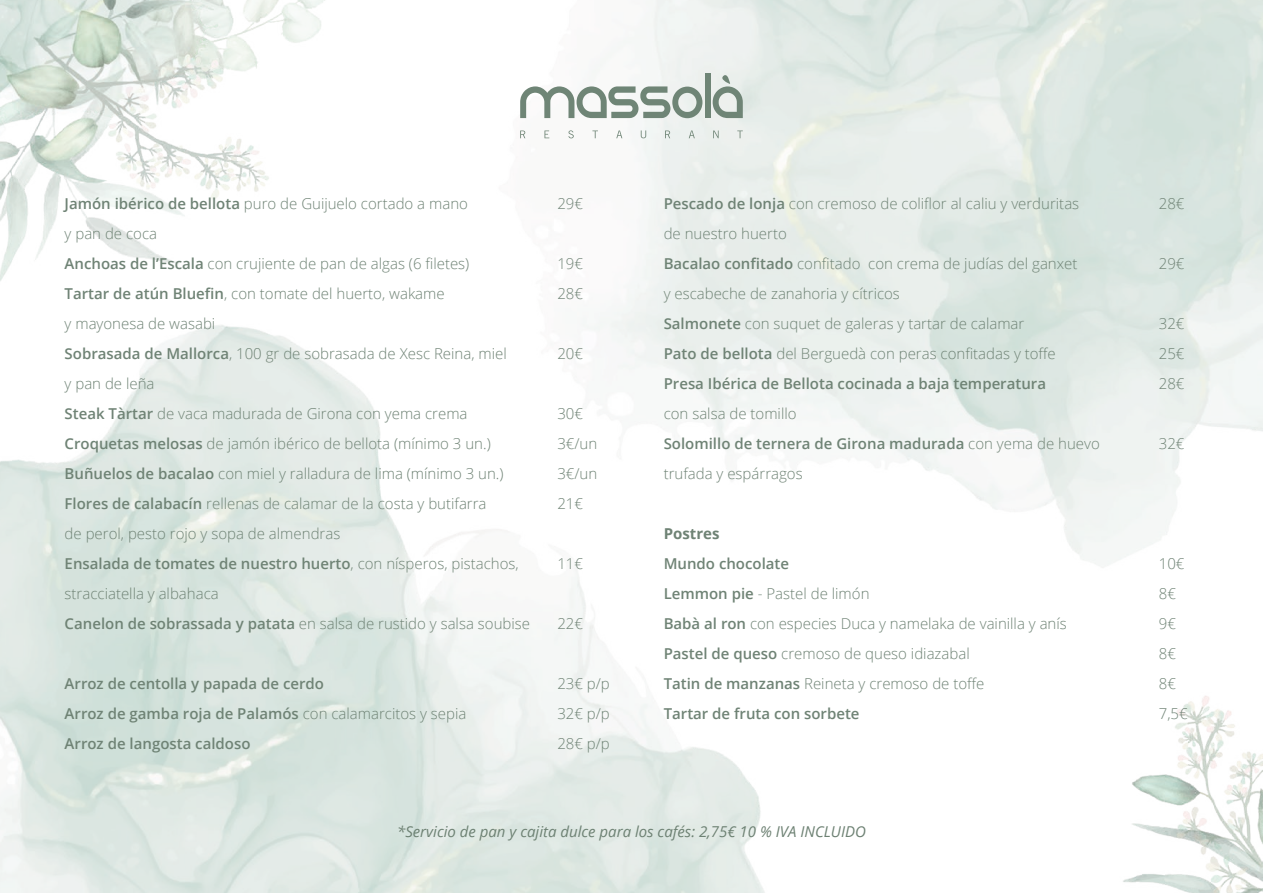
<style>
.page{position:relative;width:1263px;height:893px;background:#fff}
.page>*{position:absolute;margin:0;border:0;box-sizing:border-box;transform-origin:0 0}
.t1{font:300 15px/30px "Open Sans";color:#6f8375}
.t2{font:600 15px/30px "Open Sans";color:#6f8375}
.t3{font:italic 15px "Open Sans";color:#6d8173}
.t4{font:700 15px "Open Sans";color:#6f8375}
.s1{font-weight:600}
.s2{font-weight:300}
</style>
<div class="page">
<img style="left:0;top:0;width:1263px;height:893px">
<svg style="left:520px;top:86px;width:182px;height:32px"></svg>
<div style="left:704px;top:74px;width:6px;height:44px;background:#6f8576"></div>
<svg style="left:713px;top:73px;width:30px;height:45px"></svg>
<svg style="left:616px;top:131px;width:6px;height:7px"></svg>
<svg style="left:689px;top:131px;width:6px;height:7px"></svg>
<svg style="left:737px;top:131px;width:6px;height:7px"></svg>
<svg style="left:544px;top:131px;width:5px;height:7px"></svg>
<svg style="left:520px;top:131px;width:5px;height:7px"></svg>
<svg style="left:568px;top:130px;width:6px;height:8px"></svg>
<svg style="left:592px;top:131px;width:6px;height:7px"></svg>
<svg style="left:665px;top:131px;width:5px;height:7px"></svg>
<svg style="left:713px;top:131px;width:6px;height:7px"></svg>
<svg style="left:641px;top:130px;width:5px;height:8px"></svg>
<p class="t1" style="left:65px;top:188px;width:467px"><span class="s1">Jamón ibérico de bellota</span> puro de Guijuelo cortado a mano<br>y pan de coca<br><span class="s1">Anchoas de l’Escala</span> con crujiente de pan de algas (6 filetes)<br><span class="s1">Tartar de atún Bluefin</span>, con tomate del huerto, wakame<br>y mayonesa de wasabi<br><span class="s1">Sobrasada de Mallorca</span>, 100 gr de sobrasada de Xesc Reina, miel<br>y pan de leña<br><span class="s1">Steak Tàrtar</span> de vaca madurada de Girona con yema crema <span class="s1">Croquetas melosas</span> de jamón ibérico de bellota (mínimo 3 un.)<br><span class="s1">Buñuelos de bacalao</span> con miel y ralladura de lima (mínimo 3 un.)<br><span class="s1">Flores de calabacín</span> rellenas de calamar de la costa y butifarra<br>de perol, pesto rojo y sopa de almendras<br><span class="s1">Ensalada de tomates de nuestro huerto</span>, con nísperos, pistachos, stracciatella y albahaca<br><span class="s1">Canelon de sobrassada y patata</span> en salsa de rustido y salsa soubise</p>
<p class="t2" style="left:65px;top:668px;width:403px">Arroz de centolla y papada de cerdo<br>Arroz de gamba roja de Palamós <span class="s2">con calamarcitos y sepia<br></span>Arroz de langosta caldoso</p>
<p class="t1" style="left:557px;top:188px;width:27px">29€</p>
<p class="t1" style="left:557px;top:248px;width:27px">19€<br>28€</p>
<p class="t1" style="left:557px;top:338px;width:27px">20€</p>
<p class="t1" style="left:557px;top:398px;width:41px">30€<br>3€/un<br>3€/un<br>21€</p>
<p class="t1" style="left:557px;top:548px;width:27px">11€</p>
<p class="t1" style="left:557px;top:608px;width:27px">22€</p>
<p class="t1" style="left:557px;top:668px;width:54px;text-align:justify">23€ p/p 32€ p/p 28€ p/p</p>
<p class="t1" style="left:664px;top:188px;width:417px"><span class="s1">Pescado de lonja</span> con cremoso de coliflor al caliu y verduritas de nuestro huerto<br><span class="s1">Bacalao confitado</span> confitado con crema de judías del ganxet y escabeche de zanahoria y cítricos<br><span class="s1">Salmonete</span> con suquet de galeras y tartar de calamar<br><span class="s1">Pato de bellota</span> del Berguedà con peras confitadas y toffe <span class="s1">Presa Ibérica de Bellota cocinada a baja temperatura</span></p>
<p class="t1" style="left:664px;top:398px;width:438px">con salsa de tomillo<br><span class="s1">Solomillo de ternera de Girona madurada</span> con yema de huevo trufada y espárragos</p>
<p class="t4" style="left:664px;top:523px;width:57px">Postres</p>
<p class="t1" style="left:664px;top:548px;width:405px"><span class="s1">Mundo chocolate<br>Lemmon pie</span> - Pastel de limón<br><span class="s1">Babà al ron</span> con especies Duca y namelaka de vainilla y anís <span class="s1">Pastel de queso</span> cremoso de queso idiazabal<br><span class="s1">Tatin de manzanas</span> Reineta y cremoso de toffe<br><span class="s1">Tartar de fruta con sorbete</span></p>
<p class="t3" style="left:397px;top:821px;width:470px">*Servicio de pan y cajita dulce para los cafés: 2,75€ 10 % IVA INCLUIDO</p>
<p class="t1" style="left:1159px;top:188px;width:27px">28€</p>
<p class="t1" style="left:1159px;top:248px;width:27px">29€</p>
<p class="t1" style="left:1159px;top:308px;width:27px;text-align:justify">32€ 25€ 28€</p>
<p class="t1" style="left:1159px;top:428px;width:27px">32€</p>
<p class="t1" style="left:1159px;top:548px;width:30px">10€<br>8€<br>9€<br>8€<br>8€<br>7,5€</p>
</div>
